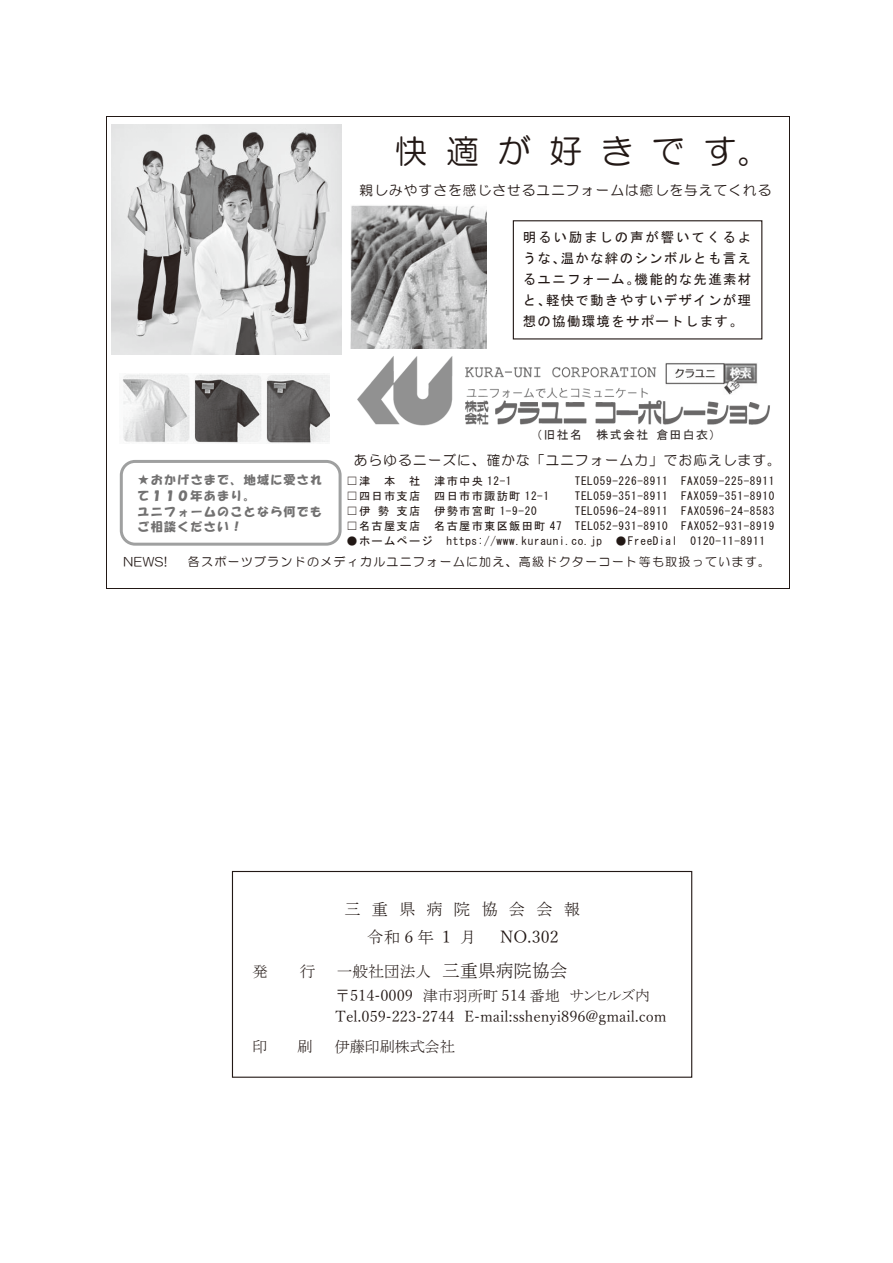
<style>
.page{position:relative;width:893px;height:1263px;background:#fff}
.page>*{position:absolute;margin:0;border:0;box-sizing:border-box;transform-origin:0 0}
.t1{font:33px "HG Maru Gothic MPRO";letter-spacing:.555em;color:#221815}
.t2{font:18px "MS P Mincho";color:#221815}
.t3{font:16.5px/28.5px "MS P Mincho";letter-spacing:.665em;color:#221815}
.t4{font:16.5px "Yu Mincho";color:#221815}
.t5{font:15.75px "MS P Mincho";color:#221815}
.t6{font:15px "Yu Mincho";color:#221815}
.t7{font:15px "MS P Mincho";color:#221815}
.t8{font:13.5px/21px "MS Gothic";letter-spacing:.095em;color:#221815;text-align:justify}
.t9{font:13.5px "HG Maru Gothic MPRO";letter-spacing:.095em;color:#221815}
.t10{font:12px "HG Maru Gothic MPRO";letter-spacing:.105em;color:#221815}
.t11{font:12px/15.6px "HG Soei Kakupoptai";letter-spacing:.11em;color:#727171}
.t12{font:12px "MS Gothic";letter-spacing:.105em;color:#322b29}
.t13{font:11.25px/15px "MS Gothic";letter-spacing:.06em;color:#221815;text-align:right}
.t14{font:11.25px "MS Gothic";letter-spacing:.11em;color:#221815}
.s1{font-family:"Yu Mincho"}
.s2{font-size:15.75px}
</style>
<div class="page">
<div style="left:232px;top:871px;width:460px;height:207px;border:1px solid #221815"></div>
<hr style="left:107px;top:116px;width:682px;height:1px;background:#221815">
<hr style="left:106px;top:117px;width:1px;height:471px;background:#221815">
<hr style="left:107px;top:588px;width:682px;height:1px;background:#221815">
<hr style="left:789px;top:117px;width:1px;height:471px;background:#221815">
<div style="left:513px;top:220px;width:249px;height:119px;background:#fff;border:1px solid #221815"></div>
<img style="left:122px;top:373px;width:207px;height:70px">
<img style="left:351px;top:205px;width:135px;height:143px">
<div style="left:120px;top:460px;width:222px;height:86px;border:3px solid #9fa0a0;border-radius:14px"></div>
<img style="left:112px;top:124px;width:230px;height:230px">
<img style="left:357px;top:356px;width:413px;height:70px">
<img style="left:665px;top:361px;width:93px;height:33px">
<h1 class="t1" style="left:395px;top:134px;width:377px">快適が好きです。</h1>
<p class="t9" style="left:360px;top:183px;width:413px">親しみやすさを感じさせるユニフォームは癒しを与えてくれる</p>
<p class="t8" style="left:523px;top:227px;width:230px">明るい励ましの声が響いてくるような、温かな絆のシンボルとも言えるユニフォーム。機能的な先進素材と、軽快で動きやすいデザインが理想の協働環境をサポートします。</p>
<p class="t11" style="left:138px;top:472px;width:186px">★おかげさまで、地域に愛されて１１０年あまり。<br>ユニフォームのことなら何でもご相談ください！</p>
<p class="t12" style="left:530px;top:429px;width:192px">（旧社名 株式会社 倉田白衣）</p>
<p class="t9" style="left:354px;top:453px;width:428px">あらゆるニーズに、確かな「ユニフォーム力」でお応えします。</p>
<p class="t13" style="left:347px;top:473px;width:167px">☐津 本 社 津市中央 12-1</p>
<p class="t13" style="left:575px;top:473px;width:201px">TEL059-226-8911 FAX059-225-8911</p>
<p class="t14" style="left:347px;top:490px;width:204px">☐四日市支店 四日市市諏訪町 12-1</p>
<p class="t13" style="left:575px;top:488px;width:201px">TEL059-351-8911 FAX059-351-8910</p>
<p class="t14" style="left:347px;top:505px;width:192px">☐伊 勢 支店 伊勢市宮町 1-9-20</p>
<p class="t13" style="left:347px;top:503px;width:429px">TEL0596-24-8911 FAX0596-24-8583<br>☐名古屋支店 名古屋市東区飯田町 47 TEL052-931-8910 FAX052-931-8919</p>
<p class="t13" style="left:347px;top:533px;width:420px">●ホームページ https://www.kurauni.co.jp ●FreeDial 0120-11-8911</p>
<p class="t10" style="left:123px;top:555px;width:45px">NEWS!</p>
<p class="t10" style="left:188px;top:555px;width:584px">各スポーツブランドのメディカルユニフォームに加え、高級ドクターコート等も取扱っています。</p>
<h3 class="t3" style="left:367px;top:894px;width:214px;text-indent:-23px">三重県病院協会会報令和<span class="s1">6</span>年<span class="s1">１</span>月</h3>
<h3 class="t4" style="left:500px;top:922px;width:60px">NO.302</h3>
<h3 class="t5" style="left:253px;top:963px;width:17px">発</h3>
<h3 class="t5" style="left:300px;top:963px;width:17px">行</h3>
<h2 class="t2" style="left:337px;top:961px;width:232px"><span class="s2">一般社団法人</span> 三重県病院協会</h2>
<h3 class="t7" style="left:335px;top:988px;width:317px">〒<span class="s1">514-0009</span> 津市羽所町 <span class="s1">514</span> 番地 サンヒルズ内</h3>
<h3 class="t6" style="left:335px;top:1002px;width:333px">Tel.059-223-2744 E-mail:sshenyi896@gmail.com</h3>
<h3 class="t7" style="left:253px;top:1039px;width:17px">印</h3>
<h3 class="t7" style="left:297px;top:1039px;width:17px">刷</h3>
<h3 class="t7" style="left:335px;top:1039px;width:122px">伊藤印刷株式会社</h3>
</div>
